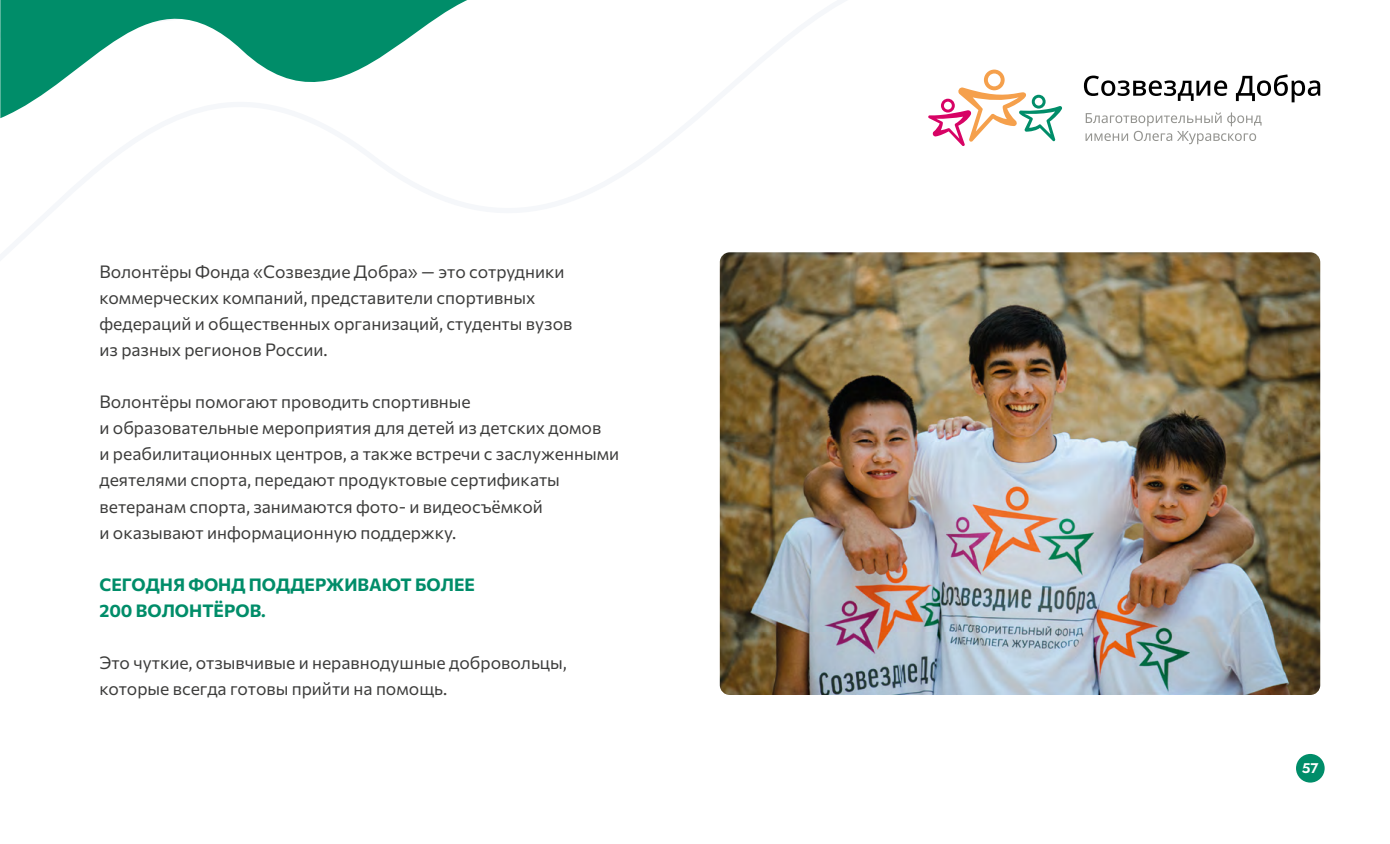
<style>
.page{position:relative;width:1390px;height:844px;background:#fff}
.page>*{position:absolute;margin:0;border:0;box-sizing:border-box;transform-origin:0 0}
.t1{font:17.5px/26.1px "Commissioner";color:#3c3c3b}
.t2{font:700 17.5px/26.1px "Commissioner";color:#008d69}
.t3{font:600 14px "Jost";color:#fff}
</style>
<div class="page">
<svg style="left:928px;top:70px;width:134px;height:76px"></svg>
<svg style="left:1084px;top:74px;width:236px;height:28px"></svg>
<svg style="left:1085px;top:112px;width:176px;height:32px"></svg>
<div style="left:1296px;top:754px;width:28px;height:28px;background:#008d69;border-radius:50%"></div>
<svg style="left:0;top:0;width:467px;height:119px"></svg>
<img style="left:720px;top:252px;width:600px;height:443px">
<p class="t1" style="left:99px;top:257px;width:474px">Волонтёры Фонда «Созвездие Добра» — это сотрудники коммерческих компаний, представители спортивных федераций и общественных организаций, студенты вузов из разных регионов России.</p>
<p class="t1" style="left:99px;top:387px;width:521px">Волонтёры помогают проводить спортивные<br>и образовательные мероприятия для детей из детских домов<br>и реабилитационных центров, а также встречи с заслуженными деятелями спорта, передают продуктовые сертификаты ветеранам спорта, занимаются фото- и видеосъёмкой<br>и оказывают информационную поддержку.</p>
<p class="t2" style="left:99px;top:569px;width:377px">СЕГОДНЯ ФОНД ПОДДЕРЖИВАЮТ БОЛЕЕ<br>200 ВОЛОНТЁРОВ.</p>
<p class="t1" style="left:99px;top:648px;width:469px">Это чуткие, отзывчивые и неравнодушные добровольцы, которые всегда готовы прийти на помощь.</p>
<p class="t3" style="left:1301px;top:758px;width:18px">57</p>
</div>
